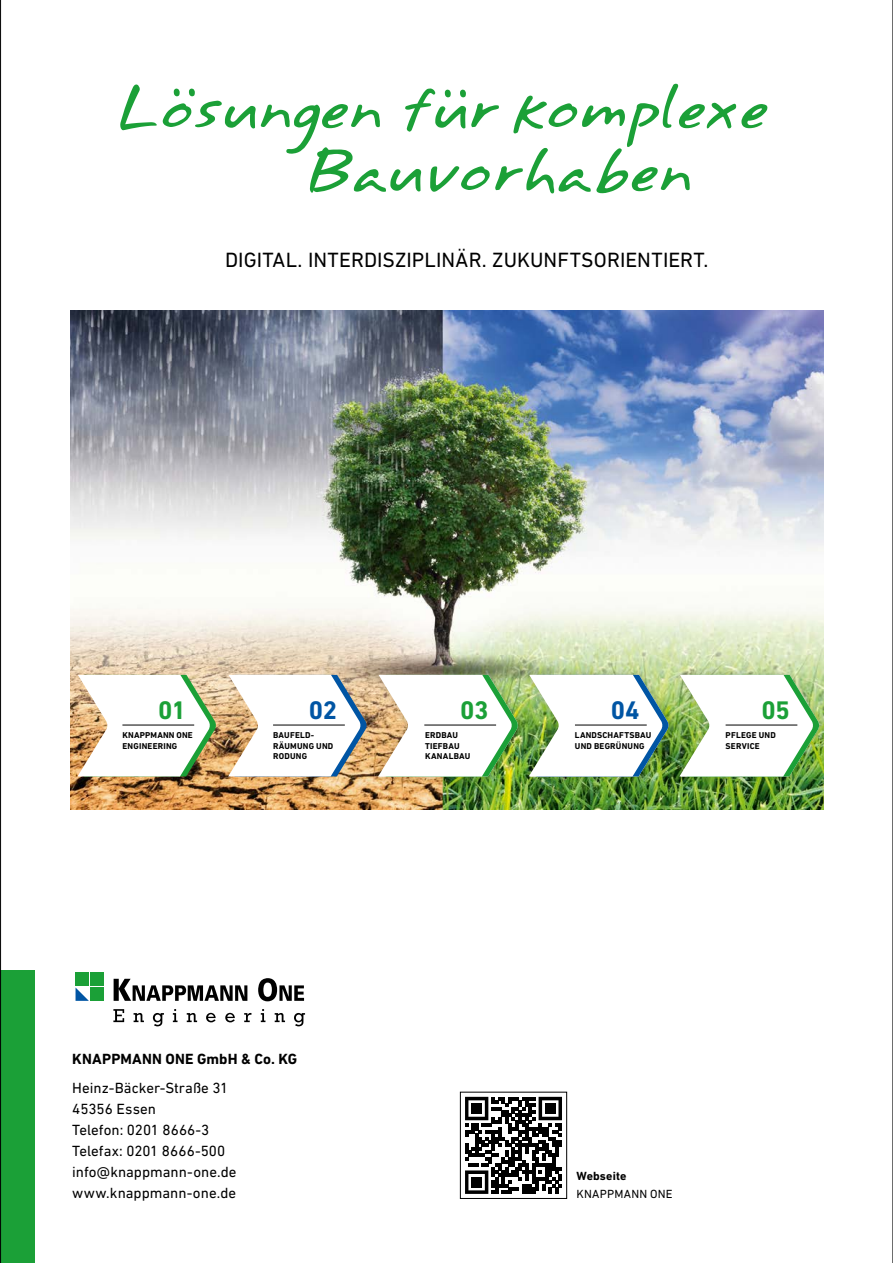
<style>
.page{position:relative;width:893px;height:1263px;background:#fff}
.page>*{position:absolute;margin:0;border:0;box-sizing:border-box;transform-origin:0 0}
.t1{font:52.5px/63px "Annifont";letter-spacing:-.01em;color:#1ba037}
.t2{font:700 25.95px "DIN Next LT Pro";color:#1ba037}
.t3{font:700 25.95px "DIN Next LT Pro";color:#0055a4}
.t4{font:21px "DIN Next LT Pro";letter-spacing:.005em;color:#000}
.t5{font:15px/21px "DIN Next LT Pro";letter-spacing:.005em;color:#000}
.t6{font:700 15px "DIN Next LT Pro";letter-spacing:.01em;color:#000}
.t7{font:12px "DIN Next LT Pro";letter-spacing:.02em;color:#000}
.t8{font:700 12px "DIN Next LT Pro";letter-spacing:.015em;color:#000}
.t9{font:700 8.7px/10.4px "DIN Next LT Pro";letter-spacing:.025em;color:#000}
</style>
<div class="page">
<img style="left:70px;top:311px;width:753px;height:498px">
<svg style="left:465px;top:1097px;width:97px;height:97px"></svg>
<div style="left:472px;top:1103px;width:10px;height:10px;background:#000"></div>
<div style="left:545px;top:1103px;width:10px;height:10px;background:#000"></div>
<div style="left:472px;top:1177px;width:10px;height:10px;background:#000"></div>
<div style="left:460px;top:1092px;width:107px;height:107px;border:1px solid #000"></div>
<div style="left:0;top:971px;width:34px;height:292px;background:#1ba037"></div>
<svg style="left:78px;top:675px;width:138px;height:101px"></svg>
<hr style="left:122px;top:725px;width:72px;height:1px;background:#000">
<div style="left:371px;top:667px;width:155px;height:117px;background:#000;opacity:.2"></div>
<img style="left:378px;top:675px;width:140px;height:101px">
<hr style="left:424px;top:725px;width:72px;height:1px;background:#000">
<svg style="left:228px;top:675px;width:139px;height:101px"></svg>
<hr style="left:273px;top:725px;width:72px;height:1px;background:#000">
<div style="left:522px;top:667px;width:154px;height:117px;background:#000;opacity:.2"></div>
<img style="left:529px;top:675px;width:140px;height:101px">
<hr style="left:575px;top:725px;width:72px;height:1px;background:#000">
<div style="left:672px;top:667px;width:155px;height:117px;background:#000;opacity:.2"></div>
<img style="left:679px;top:675px;width:140px;height:101px">
<hr style="left:726px;top:725px;width:71px;height:1px;background:#000">
<div style="left:90px;top:973px;width:14px;height:13px;background:#1ba037"></div>
<div style="left:76px;top:973px;width:13px;height:13px;background:#1ba037"></div>
<div style="left:90px;top:987px;width:14px;height:14px;background:#1ba037"></div>
<svg style="left:76px;top:988px;width:13px;height:13px"></svg>
<svg style="left:113px;top:1009px;width:192px;height:17px"></svg>
<svg style="left:114px;top:978px;width:190px;height:23px"></svg>
<hr style="left:892px;top:0;width:1px;height:1263px;background:#000">
<hr style="left:0;top:0;width:1px;height:1263px;background:#000">
<h1 class="t1" style="left:304px;top:77px;width:467px;text-indent:-186px">Losungen fur komplexe<br>Bauvorhaben</h1>
<h1 class="t1" style="left:165px;top:46px;width:32px">..</h1>
<h1 class="t1" style="left:436px;top:48px;width:32px">..</h1>
<h3 class="t4" style="left:225px;top:247px;width:485px">DIGITAL. INTERDISZIPLINÄR. ZUKUNFTSORIENTIERT.</h3>
<h2 class="t2" style="left:158px;top:695px;width:29px">01</h2>
<p class="t9" style="left:122px;top:730px;width:72px">KNAPPMANN ONE<br>ENGINEERING</p>
<h2 class="t3" style="left:309px;top:695px;width:30px">02</h2>
<p class="t9" style="left:273px;top:730px;width:62px">BAUFELD-<br>RÄUMUNG UND<br>RODUNG</p>
<h2 class="t2" style="left:460px;top:695px;width:30px">03</h2>
<p class="t9" style="left:425px;top:730px;width:47px">ERDBAU<br>TIEFBAU<br>KANALBAU</p>
<h2 class="t3" style="left:611px;top:695px;width:30px">04</h2>
<p class="t9" style="left:575px;top:730px;width:78px">LANDSCHAFTSBAU<br>UND BEGRÜNUNG</p>
<h2 class="t2" style="left:761px;top:695px;width:30px">05</h2>
<p class="t9" style="left:726px;top:730px;width:52px">PFLEGE UND<br>SERVICE</p>
<p class="t6" style="left:72px;top:1050px;width:227px">KNAPPMANN ONE GmbH &amp; Co. KG</p>
<p class="t5" style="left:72px;top:1077px;width:166px">Heinz-Bäcker-Straße 31<br>45356 Essen<br>Telefon: 0201 8666-3<br>Telefax: 0201 8666-500 info@knappmann-one.de www.knappmann-one.de</p>
<p class="t8" style="left:576px;top:1169px;width:51px">Webseite</p>
<p class="t7" style="left:576px;top:1187px;width:98px">KNAPPMANN ONE</p>
</div>
